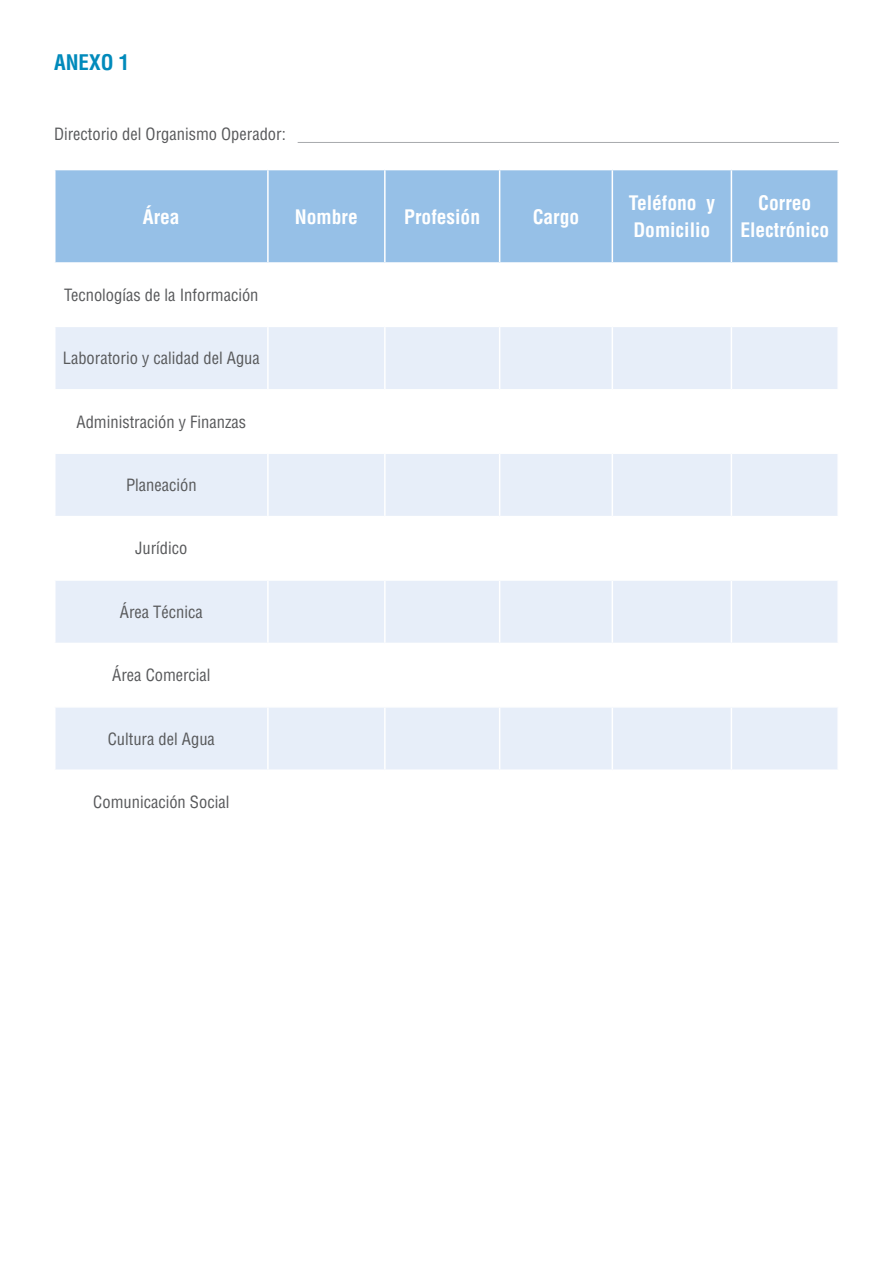
<style>
.page{position:relative;width:893px;height:1263px;background:#fff}
.page>*{position:absolute;margin:0;border:0;box-sizing:border-box;transform-origin:0 0}
.t1{font:700 condensed 21px "Helvetica";color:#008abb}
.t2{font:700 condensed 19.5px/27.8px "Helvetica";color:#fff}
.t3{font:condensed 16.5px "Helvetica";color:#58595b}
</style>
<div class="page">
<div style="left:56px;top:170px;width:781px;height:92px;background:#96c0e7"></div>
<svg style="left:56px;top:327px;width:781px;height:442px;fill:#e7eef9"></svg>
<hr style="left:267px;top:170px;width:2px;height:92px;background:#fff">
<hr style="left:384px;top:170px;width:2px;height:92px;background:#fff">
<hr style="left:499px;top:170px;width:1px;height:92px;background:#fff">
<hr style="left:612px;top:170px;width:1px;height:92px;background:#fff">
<hr style="left:731px;top:170px;width:1px;height:92px;background:#fff">
<hr style="left:267px;top:391px;width:2px;height:61px;background:#fff">
<hr style="left:384px;top:391px;width:2px;height:61px;background:#fff">
<hr style="left:499px;top:391px;width:1px;height:61px;background:#fff">
<hr style="left:612px;top:391px;width:1px;height:61px;background:#fff">
<hr style="left:731px;top:391px;width:1px;height:61px;background:#fff">
<hr style="left:267px;top:517px;width:2px;height:62px;background:#fff">
<hr style="left:384px;top:517px;width:2px;height:62px;background:#fff">
<hr style="left:499px;top:517px;width:1px;height:62px;background:#fff">
<hr style="left:612px;top:517px;width:1px;height:62px;background:#fff">
<hr style="left:731px;top:517px;width:1px;height:62px;background:#fff">
<hr style="left:267px;top:644px;width:2px;height:62px;background:#fff">
<hr style="left:384px;top:644px;width:2px;height:62px;background:#fff">
<hr style="left:499px;top:644px;width:1px;height:62px;background:#fff">
<hr style="left:612px;top:644px;width:1px;height:62px;background:#fff">
<hr style="left:731px;top:644px;width:1px;height:62px;background:#fff">
<hr style="left:267px;top:327px;width:2px;height:62px;background:#fff">
<hr style="left:384px;top:327px;width:2px;height:62px;background:#fff">
<hr style="left:499px;top:327px;width:1px;height:62px;background:#fff">
<hr style="left:612px;top:327px;width:1px;height:62px;background:#fff">
<hr style="left:731px;top:327px;width:1px;height:62px;background:#fff">
<hr style="left:54px;top:389px;width:214px;height:2px;background:#fff">
<hr style="left:268px;top:389px;width:117px;height:2px;background:#fff">
<hr style="left:385px;top:389px;width:115px;height:2px;background:#fff">
<hr style="left:500px;top:389px;width:112px;height:2px;background:#fff">
<hr style="left:612px;top:389px;width:119px;height:2px;background:#fff">
<hr style="left:731px;top:389px;width:108px;height:2px;background:#fff">
<hr style="left:54px;top:579px;width:214px;height:2px;background:#fff">
<hr style="left:54px;top:643px;width:214px;height:1px;background:#fff">
<hr style="left:268px;top:579px;width:117px;height:2px;background:#fff">
<hr style="left:267px;top:581px;width:2px;height:62px;background:#fff">
<hr style="left:268px;top:643px;width:117px;height:1px;background:#fff">
<hr style="left:385px;top:579px;width:115px;height:2px;background:#fff">
<hr style="left:384px;top:581px;width:2px;height:62px;background:#fff">
<hr style="left:385px;top:643px;width:115px;height:1px;background:#fff">
<hr style="left:500px;top:579px;width:112px;height:2px;background:#fff">
<hr style="left:499px;top:581px;width:1px;height:62px;background:#fff">
<hr style="left:500px;top:643px;width:112px;height:1px;background:#fff">
<hr style="left:612px;top:579px;width:119px;height:2px;background:#fff">
<hr style="left:612px;top:581px;width:1px;height:62px;background:#fff">
<hr style="left:612px;top:643px;width:119px;height:1px;background:#fff">
<hr style="left:731px;top:579px;width:108px;height:2px;background:#fff">
<hr style="left:731px;top:581px;width:1px;height:62px;background:#fff">
<hr style="left:731px;top:643px;width:108px;height:1px;background:#fff">
<hr style="left:54px;top:452px;width:214px;height:2px;background:#fff">
<hr style="left:54px;top:516px;width:214px;height:1px;background:#fff">
<hr style="left:268px;top:452px;width:117px;height:2px;background:#fff">
<hr style="left:267px;top:454px;width:2px;height:62px;background:#fff">
<hr style="left:268px;top:516px;width:117px;height:1px;background:#fff">
<hr style="left:385px;top:452px;width:115px;height:2px;background:#fff">
<hr style="left:384px;top:454px;width:2px;height:62px;background:#fff">
<hr style="left:385px;top:516px;width:115px;height:1px;background:#fff">
<hr style="left:500px;top:452px;width:112px;height:2px;background:#fff">
<hr style="left:499px;top:454px;width:1px;height:62px;background:#fff">
<hr style="left:500px;top:516px;width:112px;height:1px;background:#fff">
<hr style="left:612px;top:452px;width:119px;height:2px;background:#fff">
<hr style="left:612px;top:454px;width:1px;height:62px;background:#fff">
<hr style="left:612px;top:516px;width:119px;height:1px;background:#fff">
<hr style="left:731px;top:452px;width:108px;height:2px;background:#fff">
<hr style="left:731px;top:454px;width:1px;height:62px;background:#fff">
<hr style="left:731px;top:516px;width:108px;height:1px;background:#fff">
<hr style="left:54px;top:706px;width:214px;height:1px;background:#fff">
<hr style="left:268px;top:706px;width:117px;height:1px;background:#fff">
<hr style="left:267px;top:707px;width:2px;height:62px;background:#fff">
<hr style="left:385px;top:706px;width:115px;height:1px;background:#fff">
<hr style="left:384px;top:707px;width:2px;height:62px;background:#fff">
<hr style="left:500px;top:706px;width:112px;height:1px;background:#fff">
<hr style="left:499px;top:707px;width:1px;height:62px;background:#fff">
<hr style="left:612px;top:706px;width:119px;height:1px;background:#fff">
<hr style="left:612px;top:707px;width:1px;height:62px;background:#fff">
<hr style="left:731px;top:706px;width:108px;height:1px;background:#fff">
<hr style="left:731px;top:707px;width:1px;height:62px;background:#fff">
<hr style="left:298px;top:142px;width:541px;height:1px;background:#a7a9ac">
<p class="t1" style="left:54px;top:49px;width:77px">ANEXO 1</p>
<p class="t3" style="left:54px;top:124px;width:233px">Directorio del Organismo Operador:</p>
<p class="t2" style="left:143px;top:202px;width:38px">Área</p>
<p class="t2" style="left:295px;top:202px;width:64px">Nombre</p>
<p class="t2" style="left:404px;top:202px;width:77px">Profesión</p>
<p class="t2" style="left:533px;top:202px;width:48px">Cargo</p>
<p class="t3" style="left:64px;top:285px;width:196px">Tecnologías de la Información</p>
<p class="t3" style="left:63px;top:348px;width:199px">Laboratorio y calidad del Agua</p>
<p class="t3" style="left:77px;top:411px;width:171px">Administración y Finanzas</p>
<p class="t3" style="left:126px;top:475px;width:72px">Planeación</p>
<p class="t3" style="left:135px;top:538px;width:54px">Jurídico</p>
<p class="t3" style="left:120px;top:601px;width:84px">Área Técnica</p>
<p class="t3" style="left:112px;top:665px;width:100px">Área Comercial</p>
<p class="t3" style="left:108px;top:728px;width:109px">Cultura del Agua</p>
<p class="t3" style="left:93px;top:792px;width:138px">Comunicación Social</p>
<p class="t2" style="left:629px;top:189px;width:88px">Teléfono y<br>Domicilio</p>
<p class="t2" style="left:740px;top:189px;width:90px;text-align:center">Correo<br>Electrónico</p>
</div>
